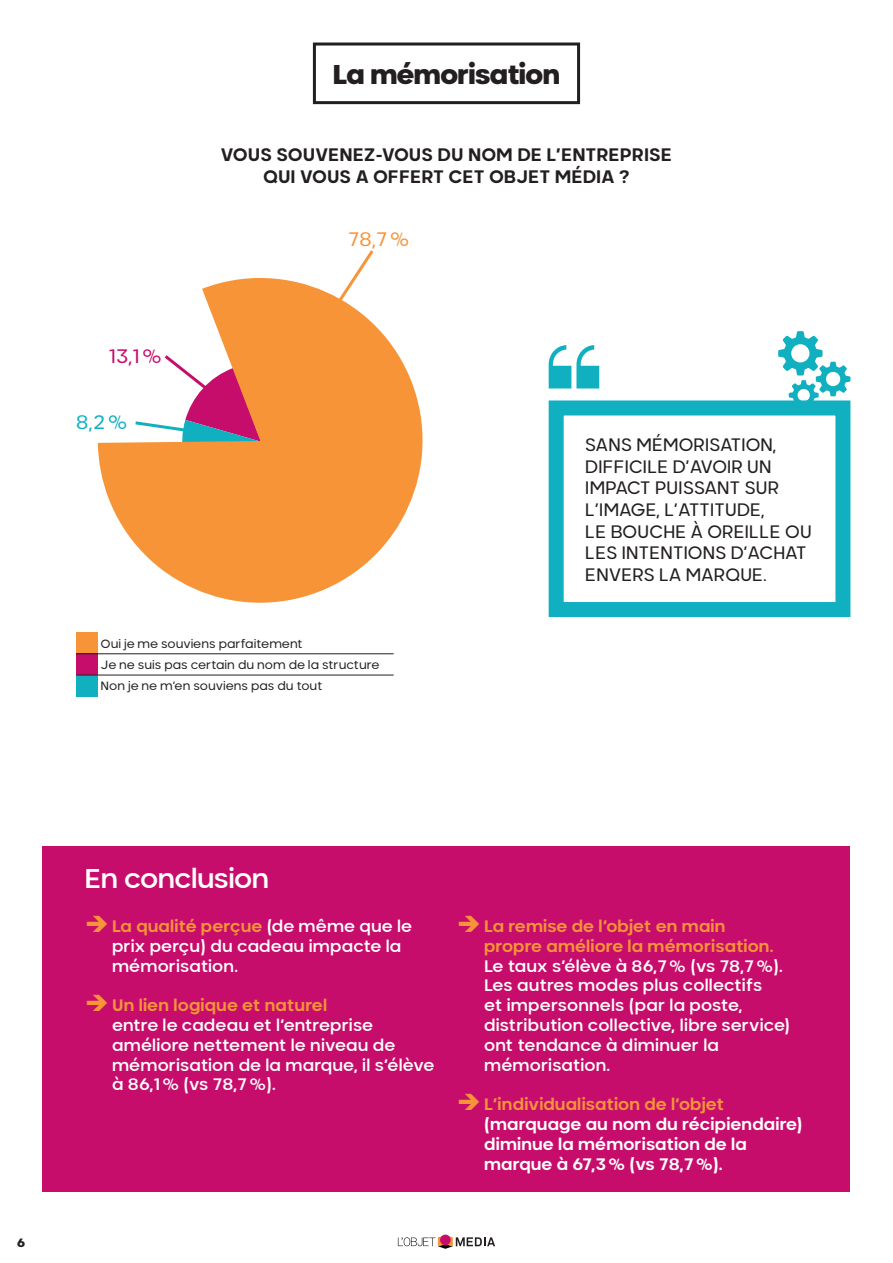
<style>
.page{position:relative;width:893px;height:1263px;background:#fff}
.page>*{position:absolute;margin:0;border:0;box-sizing:border-box;transform-origin:0 0}
.t1{font:27px "Neometric Alt Black";letter-spacing:-.02em;color:#231f20}
.t2{font:500 27px "Neometric Alt";letter-spacing:-.02em;color:#fff}
.t3{font:19.5px "Neometric";color:#f79438}
.t4{font:19.5px "Neometric";color:#c70d6b}
.t5{font:19.5px "Neometric";color:#10b0c1}
.t6{font:18px/21.6px "Neometric";letter-spacing:-.02em;color:#231f20}
.t7{font:700 18px/21.6px "Neometric Alt";color:#231f20;text-align:center}
.t8{font:500 16.5px/19.8px "Neometric Alt";letter-spacing:.01em;color:#fff}
.t9{font:700 16.5px/19.8px "Neometric Alt";letter-spacing:.01em;color:#f79438}
.t10{font:700 16.5px/19.8px "Neometric Alt";letter-spacing:.01em;color:#fff}
.t11{font:12px/21.3px "Neometric";color:#231f20}
.t12{font:12px "Neometric Alt Black";color:#231f20}
.s1{font-weight:700;color:#f79438}
</style>
<div class="page">
<div style="left:313px;top:43px;width:267px;height:61px;border:3px solid #231f20"></div>
<div style="left:76px;top:632px;width:21px;height:22px;background:#f79438"></div>
<div style="left:76px;top:654px;width:21px;height:21px;background:#c70d6b"></div>
<div style="left:76px;top:675px;width:21px;height:21px;background:#10b0c1"></div>
<svg style="left:76px;top:653px;width:21px;height:1px"></svg>
<svg style="left:76px;top:675px;width:21px;height:1px"></svg>
<hr style="left:97px;top:653px;width:297px;height:1px;background:#231f20">
<hr style="left:97px;top:675px;width:297px;height:1px;background:#231f20">
<svg style="left:366px;top:250px;width:8px;height:7px"></svg>
<svg style="left:98px;top:257px;width:325px;height:346px;fill:#f79438"></svg>
<div style="left:549px;top:400px;width:301px;height:217px;border:15px solid #10b0c1"></div>
<svg style="left:549px;top:345px;width:50px;height:43px"></svg>
<svg style="left:778px;top:331px;width:72px;height:79px"></svg>
<div style="left:43px;top:846px;width:807px;height:346px;background:#c70d6b"></div>
<svg style="left:397px;top:1234px;width:98px;height:15px"></svg>
<h1 class="t1" style="left:333px;top:56px;width:229px">La mémorisation</h1>
<p class="t7" style="left:221px;top:143px;width:453px">VOUS SOUVENEZ-VOUS DU NOM DE L’ENTREPRISE<br>QUI VOUS A OFFERT CET OBJET MÉDIA ?</p>
<p class="t4" style="left:109px;top:343px;width:55px">13,1%</p>
<p class="t5" style="left:76px;top:409px;width:53px">8,2%</p>
<p class="t3" style="left:348px;top:226px;width:63px">78,7%</p>
<p class="t11" style="left:101px;top:633px;width:280px">Oui je me souviens parfaitement<br>Je ne suis pas certain du nom de la structure<br>Non je ne m’en souviens pas du tout</p>
<p class="t6" style="left:585px;top:433px;width:229px">SANS MÉMORISATION,<br>DIFFICILE D’AVOIR UN<br>IMPACT PUISSANT SUR<br>L’IMAGE, L’ATTITUDE,<br>LE BOUCHE À OREILLE OU<br>LES INTENTIONS D’ACHAT<br>ENVERS LA MARQUE.</p>
<p class="t12" style="left:17px;top:1234px;width:10px">6</p>
<h1 class="t2" style="left:84px;top:861px;width:186px">En conclusion</h1>
<p class="t8" style="left:112px;top:916px;width:302px"><span class="s1">La qualité perçue</span> (de même que le prix perçu) du cadeau impacte la mémorisation.</p>
<p class="t9" style="left:112px;top:995px;width:217px">Un lien logique et naturel</p>
<p class="t8" style="left:112px;top:1015px;width:324px">entre le cadeau et l’entreprise améliore nettement le niveau de mémorisation de la marque, il s’élève à 86,1% (vs 78,7%).</p>
<p class="t9" style="left:484px;top:916px;width:291px">La remise de l’objet en main propre améliore la mémorisation.</p>
<p class="t8" style="left:484px;top:955px;width:307px">Le taux s’élève à 86,7% (vs 78,7%).<br>Les autres modes plus collectifs<br>et impersonnels (par la poste, distribution collective, libre service) ont tendance à diminuer la mémorisation.</p>
<p class="t9" style="left:484px;top:1094px;width:241px">L’individualisation de l’objet</p>
<p class="t10" style="left:484px;top:1114px;width:320px">(marquage au nom du récipiendaire) diminue la mémorisation de la marque à 67,3% (vs 78,7%).</p>
</div>
